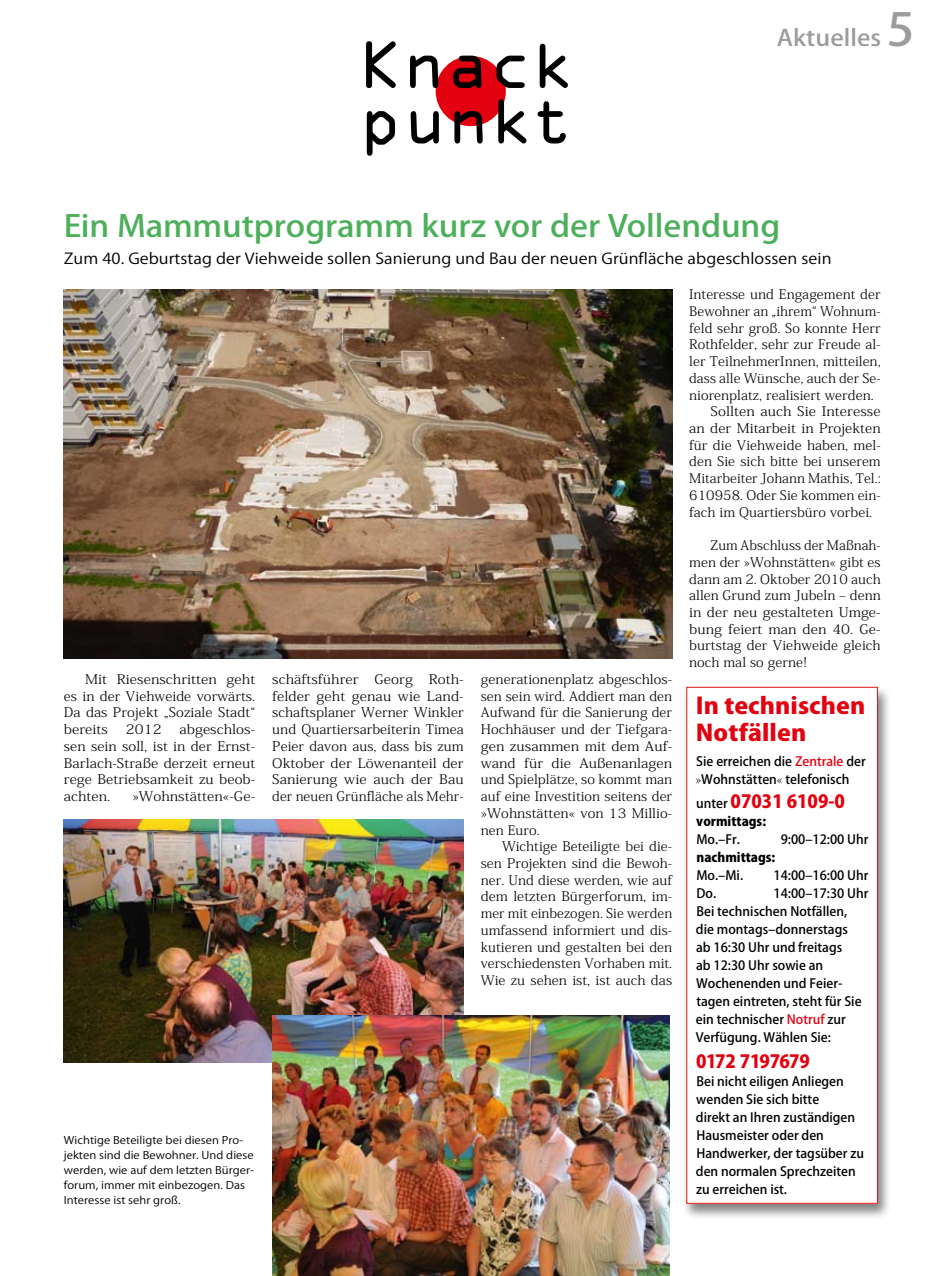
<style>
.page{position:relative;width:936px;height:1276px;background:#fff}
.page>*{position:absolute;margin:0;border:0;box-sizing:border-box;transform-origin:0 0}
.t1{font:60px/55.5px "OCRA Std";color:#000}
.t2{font:500 30px "Koz Go Std";letter-spacing:-.005em;color:#4cb05b;scale:1.1 1}
.t3{font:800 22.5px/27px "Koz Go Std";letter-spacing:.005em;color:#e3000f;scale:1.1 1}
.t4{font:500 22.5px "Koz Go Std";color:#9c9c9c;scale:1.1 1}
.t5{font:800 18px "Koz Go Std";letter-spacing:-.01em;color:#e3000f}
.t6{font:800 18px "Koz Go Std";letter-spacing:-.035em;color:#e3000f}
.t7{font:15px "Koz Go Std";letter-spacing:.005em;color:#000;scale:1.1 1}
.t8{font:300 13.2px/16.8px "Koz Min Std";letter-spacing:.005em;color:#000;text-align:justify;scale:1.05 1}
.t9{font:300 13.2px/16.8px "Koz Min Std";letter-spacing:.005em;color:#000;text-align:justify;scale:1.1 1}
.t10{font:300 13.2px/16.8px "Koz Min Std";letter-spacing:.005em;color:#000;text-align:justify;scale:1.06 1}
.t11{font:300 13.2px/16.6px "Koz Min Std";letter-spacing:.005em;color:#000;text-align:justify}
.t12{font:300 13.2px "Koz Min Std";letter-spacing:.005em;color:#000;scale:1.04 1}
.t13{font:300 13.2px "Koz Min Std";letter-spacing:.005em;color:#000;scale:1.09 1}
.t14{font:500 12.75px/18px "Koz Go Pro";color:#000}
.t15{font:800 12.75px "Koz Go Pro";color:#000}
.t16{font:10.5px/15px "Koz Go Std";letter-spacing:.005em;color:#000;scale:1.1 1}
.s1{font-size:45px}
.s2{color:#e3000f}
.s3{font-family:"Koz Min Std";font-weight:300}
.s4{font-family:"Koz Go Pro";font-weight:500;font-size:12.75px;color:#000}
</style>
<div class="page">
<div style="left:435px;top:56px;width:71px;height:70px;background:#e3000f;border-radius:50%"></div>
<img style="left:64px;top:289px;width:608px;height:370px">
<img style="left:64px;top:819px;width:399px;height:243px">
<div style="left:681px;top:685px;width:209px;height:535px;background:#000;opacity:.5"></div>
<div style="left:686px;top:687px;width:191px;height:516px;background:#fff"></div>
<div style="left:686px;top:687px;width:191px;height:516px;border:1px solid #e4150f"></div>
<img style="left:272px;top:1015px;width:398px;height:261px">
<h1 class="t1" style="left:359px;top:43px;width:217px">Knack punkt</h1>
<h3 class="t4" style="left:776px;top:23px;width:127px">Aktuelles <span class="s1">5</span></h3>
<h2 class="t2" style="left:64px;top:207px;width:652px">Ein Mammutprogramm kurz vor der Vollendung</h2>
<p class="t7" style="left:64px;top:249px;width:699px">Zum 40. Geburtstag der Viehweide sollen Sanierung und Bau der neuen Grünfläche abgeschlossen sein</p>
<p class="t9" style="left:64px;top:671px;width:175px;text-indent:21px">Mit Riesenschritten geht es in der Viehweide vorwärts.<br>Da das Projekt „Soziale Stadt“ bereits</p>
<p class="t9" style="left:64px;top:721px;width:175px;text-indent:115px">abgeschlos&shy;sen sein soll, ist in der Ernst-Barlach-Straße derzeit erneut rege Betriebsamkeit zu beob&shy;achten.</p>
<p class="t9" style="left:126px;top:721px;width:34px">2012</p>
<p class="t9" style="left:132px;top:788px;width:113px">»Wohnstätten«-Ge-</p>
<p class="t16" style="left:64px;top:1133px;width:174px">Wichtige Beteiligte bei diesen Pro&shy;jekten sind die Bewohner. Und diese werden, wie auf dem letzten Bürger&shy;forum, immer mit einbezogen. Das Interesse ist sehr groß.</p>
<p class="t9" style="left:272px;top:671px;width:175px">schäftsführer Georg Roth&shy;felder geht genau wie Land&shy;schaftsplaner Werner Winkler und Quartiersarbeiterin Timea Peier davon aus, dass bis zum Oktober der Löwenanteil der Sanierung wie auch der Bau der neuen Grünfläche als Mehr-</p>
<p class="t10" style="left:480px;top:671px;width:182px">generationenplatz abgeschlos&shy;sen sein wird. Addiert man den Aufwand für die Sanierung der Hochhäuser und der Tiefgara&shy;gen zusammen mit dem Auf&shy;wand für die Außenanlagen und Spielplätze, so kommt man auf eine Investition seitens der »Wohnstätten« von 13 Millio&shy;nen Euro.</p>
<p class="t8" style="left:480px;top:838px;width:184px;text-indent:21px">Wichtige Beteiligte bei die&shy;sen Projekten sind die Bewoh&shy;ner. Und diese werden, wie auf dem letzten Bürgerforum, im&shy;mer mit einbezogen. Sie werden umfassend informiert und dis&shy;kutieren und gestalten bei den verschiedensten Vorhaben mit.<br>Wie zu sehen ist, ist auch das</p>
<p class="t8" style="left:689px;top:286px;width:184px">Interesse und Engagement der</p>
<p class="t11" style="left:689px;top:303px;width:193px">Bewohner an „ihrem“ Wohnum-</p>
<p class="t8" style="left:689px;top:319px;width:184px">feld sehr groß. So konnte Herr</p>
<p class="t8" style="left:689px;top:336px;width:184px">Rothfelder, sehr zur Freude al-</p>
<p class="t8" style="left:689px;top:353px;width:184px">ler TeilnehmerInnen, mitteilen,</p>
<p class="t12" style="left:689px;top:370px;width:185px">dass alle Wünsche, auch der Se-</p>
<p class="t8" style="left:689px;top:386px;width:177px">niorenplatz, realisiert werden.</p>
<p class="t9" style="left:710px;top:403px;width:156px">Sollten auch Sie Interesse</p>
<p class="t13" style="left:689px;top:420px;width:177px">an der Mitarbeit in Projekten</p>
<p class="t10" style="left:689px;top:436px;width:182px">für die Viehweide haben, mel-</p>
<p class="t8" style="left:689px;top:453px;width:184px">den Sie sich bitte bei unserem</p>
<p class="t11" style="left:689px;top:470px;width:193px">Mitarbeiter Johann Mathis, Tel.:</p>
<p class="t8" style="left:689px;top:487px;width:184px">610958. Oder Sie kommen ein-</p>
<p class="t8" style="left:689px;top:503px;width:176px">fach im Quartiersbüro vorbei.</p>
<p class="t11" style="left:689px;top:537px;width:193px;text-indent:21px">Zum Abschluss der Maßnah&shy;men der »Wohnstätten« gibt es dann am 2. Oktober 2010 auch allen Grund zum Jubeln – denn in der neu gestalteten Umge&shy;bung feiert man den 40. Ge&shy;burtstag der Viehweide gleich noch mal so gerne!</p>
<h3 class="t3" style="left:695px;top:694px;width:156px">In technischen<br>Notfällen</h3>
<p class="t14" style="left:695px;top:752px;width:172px">Sie erreichen die <span class="s2">Zentrale</span> der <span class="s3">»</span>Wohnstätten<span class="s3">«</span> telefonisch</p>
<h3 class="t5" style="left:696px;top:789px;width:150px"><span class="s4">unter</span> 07031 6109-0</h3>
<p class="t15" style="left:696px;top:812px;width:71px">vormittags:</p>
<p class="t14" style="left:696px;top:830px;width:45px">Mo.–Fr.</p>
<p class="t14" style="left:780px;top:830px;width:89px">9:00–12:00 Uhr</p>
<p class="t15" style="left:696px;top:848px;width:80px">nachmittags:</p>
<p class="t14" style="left:696px;top:866px;width:48px">Mo.–Mi.</p>
<p class="t14" style="left:773px;top:866px;width:96px">14:00–16:00 Uhr</p>
<p class="t14" style="left:696px;top:884px;width:21px">Do.</p>
<p class="t14" style="left:695px;top:884px;width:174px;text-indent:78px">14:00–17:30 Uhr<br>Bei technischen Notfällen,<br>die montags–donnerstags<br>ab 16:30 Uhr und freitags<br>ab 12:30 Uhr sowie an<br>Wochenenden und Feier&shy;tagen eintreten, steht für Sie ein technischer <span class="s2">Notruf</span> zur<br>Verfügung. Wählen Sie:</p>
<h3 class="t6" style="left:696px;top:1050px;width:115px">0172 7197679</h3>
<p class="t14" style="left:695px;top:1073px;width:170px">Bei nicht eiligen Anliegen wenden Sie sich bitte<br>direkt an Ihren zuständigen<br>Hausmeister oder den<br>Handwerker, der tagsüber zu den normalen Sprechzeiten zu erreichen ist.</p>
</div>
